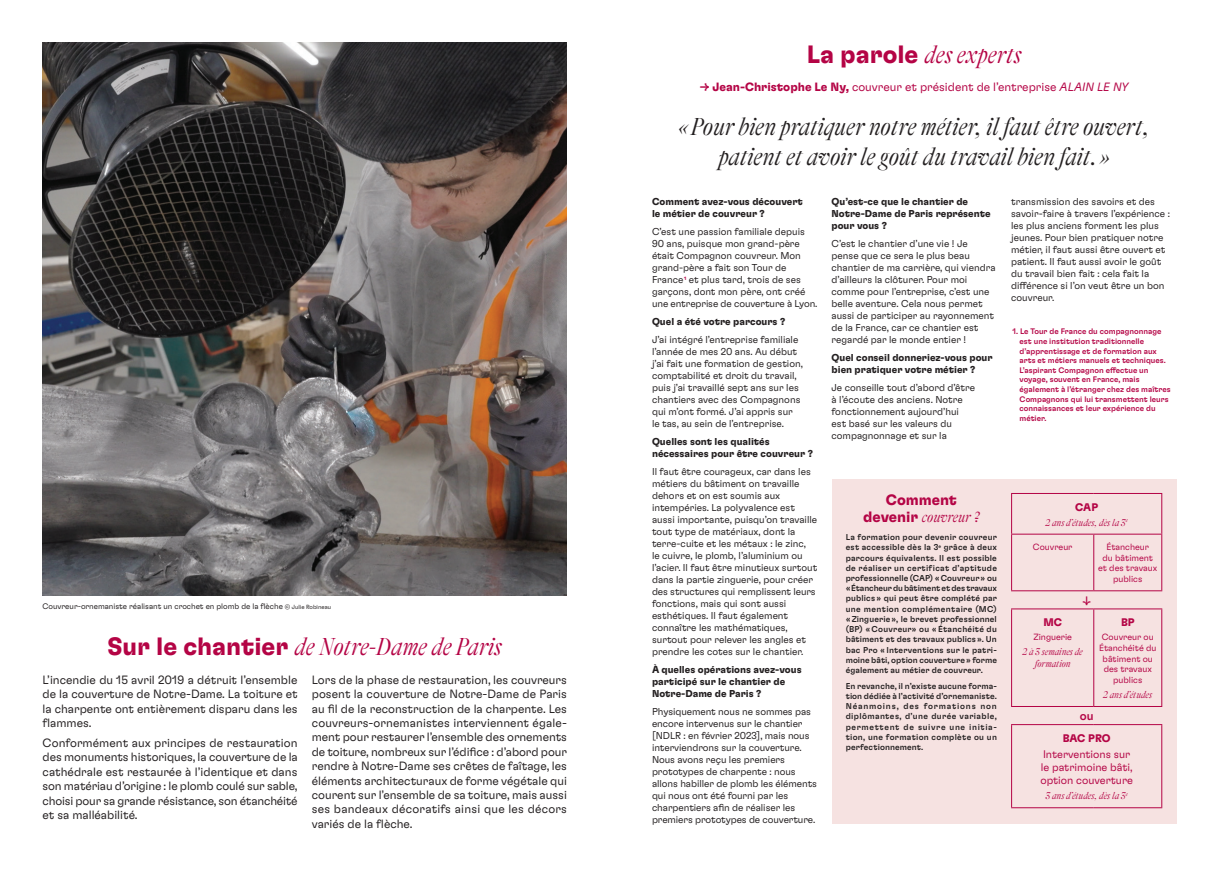
<style>
.page{position:relative;width:1219px;height:871px;background:#fff}
.page>*{position:absolute;margin:0;border:0;box-sizing:border-box;transform-origin:0 0}
.Exergue_-_ok{font:italic 300 condensed 25px/30px "GT Alpina Fine";color:#231f20;text-align:center}
.Titre_partie_-_ok{font:italic 300 condensed 25px "GT Alpina Fine";color:#b40445}
.Titre_partie_formati{font:700 15px/16.5px "GT Flexa";color:#b40445;text-align:center}
.Courant_-_ok{font:300 12px/14.4px "GT Flexa";color:#231f20;text-align:justify}
.Nom_et_fonction{font:300 12px "GT Flexa";color:#b40445}
.Courant_-_ok-2{font:500 12px "GT Flexa";color:#b40445}
.Encadré_formation{font:300 11px/13.2px "GT Flexa";color:#b40445}
.Encadré_formation-2{font:700 11px "GT Flexa";letter-spacing:-.005em;color:#b40445}
.Réponses_-_ok{font:300 10px/12px "GT Flexa";color:#231f20}
.Questions_-_ok{font:700 10px/12px "GT Flexa";color:#231f20}
.Encadré_formation-3{font:italic 300 condensed 10px/12px "GT Alpina Fine";color:#b40445;text-align:center}
.Encadré_formation-4{font:300 9px/10.8px "GT Flexa";color:#b40445;text-align:center}
.Courant_Formation{font:500 8.5px/10.2px "GT Flexa";letter-spacing:.01em;color:#231f20;text-align:justify}
.Notes_de_bas_de_page{font:500 8px/9.6px "GT Flexa";color:#b40445}
.Légendes_images{font:300 8px "GT Flexa";color:#231f20}
.s1{font-size:6px}
.s2{font-family:"GT Flexa";font-weight:700;font-style:normal;font-stretch:normal}
.s3{font-weight:700}
.s4{font-style:italic}
.s5{font-family:"GT Alpina Fine";font-weight:300;font-style:italic;font-stretch:condensed}
</style>
<div class="page">
<img style="left:43px;top:43px;width:524px;height:552px">
<div style="left:831px;top:478px;width:345px;height:345px;background:#f6e2e1"></div>
<hr style="left:1011px;top:493px;width:83px;height:1px;background:#b40445">
<hr style="left:1011px;top:494px;width:1px;height:39px;background:#b40445">
<hr style="left:1094px;top:493px;width:68px;height:1px;background:#b40445">
<hr style="left:1161px;top:494px;width:1px;height:39px;background:#b40445">
<hr style="left:1011px;top:533px;width:83px;height:1px;background:#b40445">
<hr style="left:1011px;top:534px;width:1px;height:56px;background:#b40445">
<hr style="left:1094px;top:533px;width:68px;height:1px;background:#b40445">
<hr style="left:1093px;top:534px;width:1px;height:56px;background:#b40445">
<hr style="left:1161px;top:534px;width:1px;height:56px;background:#b40445">
<hr style="left:1011px;top:590px;width:83px;height:1px;background:#b40445">
<hr style="left:1094px;top:590px;width:68px;height:1px;background:#b40445">
<hr style="left:1011px;top:608px;width:83px;height:1px;background:#b40445">
<hr style="left:1011px;top:609px;width:1px;height:96px;background:#b40445">
<hr style="left:1094px;top:608px;width:68px;height:1px;background:#b40445">
<hr style="left:1093px;top:609px;width:1px;height:96px;background:#b40445">
<hr style="left:1161px;top:609px;width:1px;height:96px;background:#b40445">
<hr style="left:1011px;top:705px;width:83px;height:1px;background:#b40445">
<hr style="left:1094px;top:705px;width:68px;height:1px;background:#b40445">
<hr style="left:1011px;top:723px;width:83px;height:1px;background:#b40445">
<hr style="left:1011px;top:724px;width:1px;height:83px;background:#b40445">
<hr style="left:1094px;top:723px;width:68px;height:1px;background:#b40445">
<hr style="left:1161px;top:724px;width:1px;height:83px;background:#b40445">
<hr style="left:1011px;top:807px;width:83px;height:1px;background:#b40445">
<hr style="left:1094px;top:807px;width:68px;height:1px;background:#b40445">
<p class="Légendes_images" style="left:43px;top:601px;width:290px">Couvreur-ornemaniste réalisant un crochet en plomb de la flèche <span class="s1">© Julie Robineau</span></p>
<p class="Titre_partie_-_ok" style="left:108px;top:632px;width:396px"><span class="s2">Sur le chantier</span> de Notre-Dame de Paris</p>
<p class="Courant_-_ok" style="left:43px;top:671px;width:257px">L’incendie du 15 avril 2019 a détruit l’ensemble de la couverture de Notre-Dame. La toiture et la charpente ont entièrement disparu dans les flammes.</p>
<p class="Courant_-_ok" style="left:43px;top:735px;width:257px">Conformément aux principes de restauration des monuments historiques, la couverture de la cathédrale est restaurée à l’identique et dans son matériau d’origine : le plomb coulé sur sable, choisi pour sa grande résistance, son étanchéité et sa malléabilité.</p>
<p class="Courant_-_ok" style="left:312px;top:671px;width:257px">Lors de la phase de restauration, les couvreurs posent la couverture de Notre-Dame de Paris au fil de la reconstruction de la charpente. Les couvreurs-ornemanistes interviennent égale&shy;ment pour restaurer l’ensemble des ornements de toiture, nombreux sur l’édifice : d’abord pour rendre à Notre-Dame ses crêtes de faîtage, les éléments architecturaux de forme végétale qui courent sur l’ensemble de sa toiture, mais aussi ses bandeaux décoratifs ainsi que les décors variés de la flèche.</p>
<p class="Titre_partie_-_ok" style="left:807px;top:40px;width:216px"><span class="s2">La parole</span> des experts</p>
<p class="Nom_et_fonction" style="left:700px;top:80px;width:430px"><span class="s3">→ Jean-Christophe Le Ny,</span> couvreur et président de l’entreprise <span class="s4">ALAIN LE NY</span></p>
<p class="Exergue_-_ok" style="left:679px;top:112px;width:473px">« Pour bien pratiquer notre métier, il faut être ouvert, patient et avoir le goût du travail bien fait. »</p>
<p class="Questions_-_ok" style="left:652px;top:195px;width:152px">Comment avez-vous découvert le métier de couvreur ?</p>
<p class="Réponses_-_ok" style="left:652px;top:225px;width:167px">C’est une passion familiale depuis<br>90 ans, puisque mon grand-père était Compagnon couvreur. Mon grand-père a fait son Tour de<br>France <sup>1</sup> et plus tard, trois de ses garçons, dont mon père, ont créé une entreprise de couverture à Lyon.</p>
<p class="Questions_-_ok" style="left:652px;top:315px;width:135px">Quel a été votre parcours ?</p>
<p class="Réponses_-_ok" style="left:652px;top:333px;width:152px">J’ai intégré l’entreprise familiale l’année de mes 20 ans. Au début j’ai fait une formation de gestion, comptabilité et droit du travail, puis j’ai travaillé sept ans sur les chantiers avec des Compagnons qui m’ont formé. J’ai appris sur le tas, au sein de l’entreprise.</p>
<p class="Questions_-_ok" style="left:652px;top:435px;width:162px">Quelles sont les qualités nécessaires pour être couvreur ?</p>
<p class="Réponses_-_ok" style="left:652px;top:465px;width:167px">Il faut être courageux, car dans les métiers du bâtiment on travaille dehors et on est soumis aux intempéries. La polyvalence est aussi importante, puisqu’on travaille tout type de matériaux, dont la terre-cuite et les métaux : le zinc,<br>le cuivre, le plomb, l’aluminium ou l’acier. Il faut être minutieux surtout dans la partie zinguerie, pour créer des structures qui remplissent leurs fonctions, mais qui sont aussi esthétiques. Il faut également connaître les mathématiques, surtout pour relever les angles et prendre les cotes sur le chantier.</p>
<p class="Questions_-_ok" style="left:652px;top:663px;width:151px">À quelles opérations avez-vous participé sur le chantier de<br>Notre-Dame de Paris ?</p>
<p class="Réponses_-_ok" style="left:652px;top:705px;width:167px">Physiquement nous ne sommes pas encore intervenus sur le chantier [NDLR : en février 2023], mais nous interviendrons sur la couverture.<br>Nous avons reçu les premiers prototypes de charpente : nous allons habiller de plomb les éléments qui nous ont été fourni par les charpentiers afin de réaliser les premiers prototypes de couverture.</p>
<p class="Questions_-_ok" style="left:831px;top:195px;width:160px">Qu’est-ce que le chantier de<br>Notre-Dame de Paris représente pour vous ?</p>
<p class="Réponses_-_ok" style="left:831px;top:237px;width:165px">C’est le chantier d’une vie ! Je pense que ce sera le plus beau chantier de ma carrière, qui viendra d’ailleurs la clôturer. Pour moi comme pour l’entreprise, c’est une belle aventure. Cela nous permet aussi de participer au rayonnement de la France, car ce chantier est regardé par le monde entier !</p>
<p class="Questions_-_ok" style="left:831px;top:351px;width:163px">Quel conseil donneriez-vous pour bien pratiquer votre métier ?</p>
<p class="Réponses_-_ok" style="left:831px;top:381px;width:145px">Je conseille tout d’abord d’être à l’écoute des anciens. Notre fonctionnement aujourd’hui est basé sur les valeurs du compagnonnage et sur la</p>
<p class="Réponses_-_ok" style="left:1011px;top:195px;width:160px">transmission des savoirs et des savoir-faire à travers l’expérience : les plus anciens forment les plus jeunes. Pour bien pratiquer notre métier, il faut aussi être ouvert et patient. Il faut aussi avoir le goût du travail bien fait : cela fait la différence si l’on veut être un bon couvreur.</p>
<p class="Notes_de_bas_de_page" style="left:1020px;top:326px;width:153px;text-indent:-7px">1. Le Tour de France du compagnonnage est une institution traditionnelle d’apprentissage et de formation aux arts et métiers manuels et techniques.<br>L’aspirant Compagnon effectue un voyage, souvent en France, mais également à l’étranger chez des maîtres Compagnons qui lui transmettent leurs connaissances et leur expérience du métier.</p>
<p class="Titre_partie_formati" style="left:863px;top:491px;width:118px">Comment devenir <span class="s5">couvreur ?</span></p>
<p class="Courant_Formation" style="left:846px;top:531px;width:153px">La formation pour devenir couvreur est accessible dès la 3<sup>e</sup> grâce à deux parcours équivalents. Il est possible de réaliser un certificat d’aptitude professionnelle (CAP) « Couvreur » ou « Étancheur du bâtiment et des travaux publics » qui peut être complété par une mention complémentaire (MC) « Zinguerie », le brevet professionnel (BP) « Couvreur» ou « Étanchéité du bâtiment et des travaux publics ». Un bac Pro « Interventions sur le patri&shy;moine bâti, option couverture » forme également au métier de couvreur.</p>
<p class="Courant_Formation" style="left:846px;top:680px;width:153px">En revanche, il n’existe aucune forma&shy;tion dédiée à l’activité d’ornemaniste.<br>Néanmoins, des formations non diplômantes, d’une durée variable, permettent de suivre une initia&shy;tion, une formation complète ou un perfectionnement.</p>
<p class="Encadré_formation-2" style="left:1075px;top:500px;width:24px">CAP</p>
<p class="Encadré_formation-3" style="left:1045px;top:516px;width:84px">2 ans d’études, dès la 3<sup>e</sup></p>
<p class="Encadré_formation-4" style="left:1033px;top:541px;width:41px">Couvreur</p>
<p class="Encadré_formation-4" style="left:1098px;top:541px;width:61px">Étancheur<br>du bâtiment et des travaux publics</p>
<p class="Courant_-_ok-2" style="left:1082px;top:592px;width:10px">↓</p>
<p class="Encadré_formation-2" style="left:1043px;top:615px;width:20px">MC</p>
<p class="Encadré_formation-4" style="left:1033px;top:630px;width:40px">Zinguerie</p>
<p class="Encadré_formation-3" style="left:1022px;top:645px;width:62px">2 à 3 semaines de formation</p>
<p class="Encadré_formation-2" style="left:1121px;top:615px;width:15px">BP</p>
<p class="Encadré_formation-4" style="left:1099px;top:630px;width:59px">Couvreur ou<br>Étanchéité du bâtiment ou des travaux publics</p>
<p class="Encadré_formation-3" style="left:1103px;top:688px;width:51px">2 ans d’études</p>
<p class="Courant_-_ok-2" style="left:1080px;top:708px;width:15px">ou</p>
<p class="Encadré_formation-2" style="left:1063px;top:731px;width:49px">BAC PRO</p>
<p class="Encadré_formation" style="left:1040px;top:746px;width:94px">Interventions sur le patrimoine bâti, option couverture</p>
<p class="Encadré_formation-3" style="left:1045px;top:789px;width:84px">3 ans d’études, dès la 3<sup>e</sup></p>
</div>
